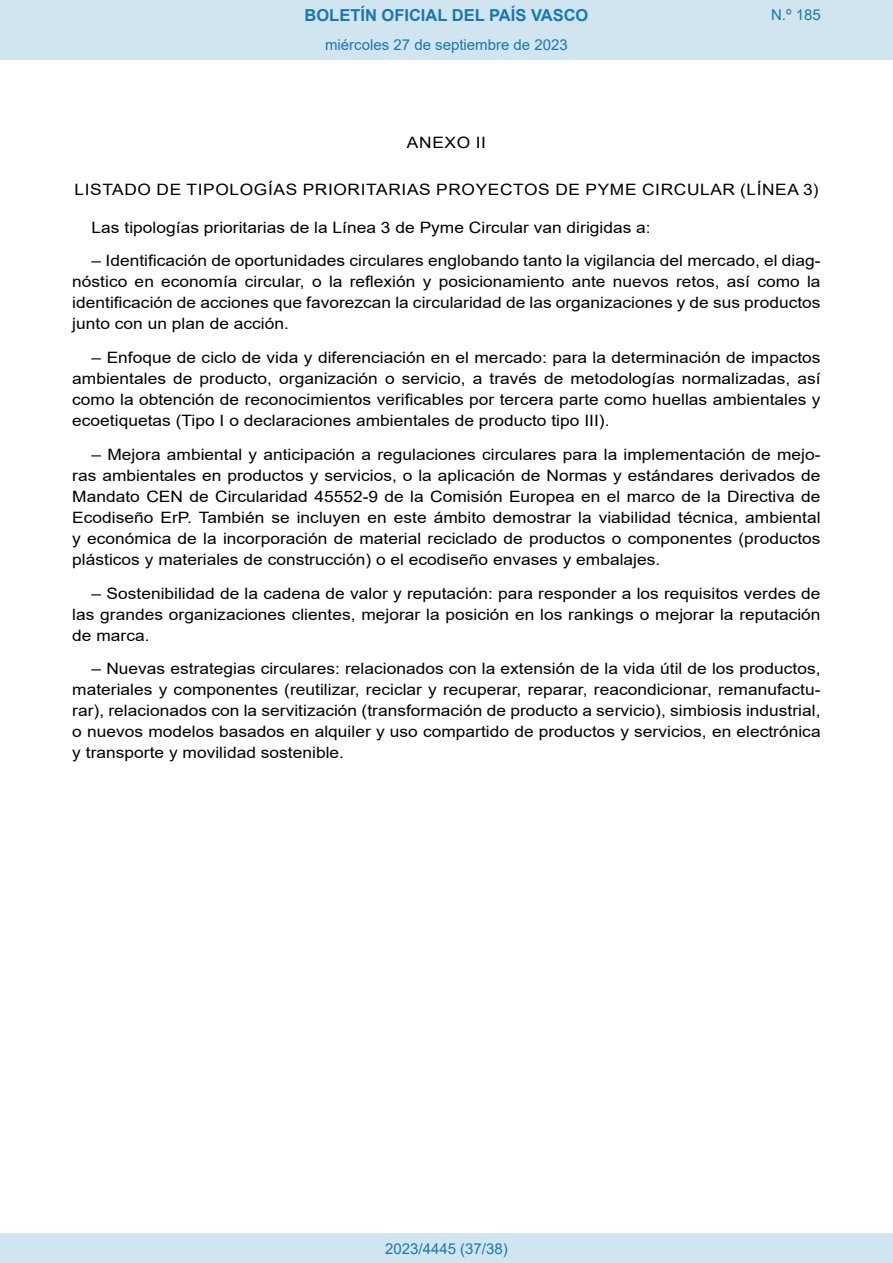
<style>
.page{position:relative;width:893px;height:1263px;background:#fff}
.page>*{position:absolute;margin:0;border:0;box-sizing:border-box;transform-origin:0 0}
.t1{font:700 16.5px "Arial";color:#1879ad}
.BOPVDetalle{font:15.6px/21px "Arial";color:#000;text-align:justify;scale:1.11 1}
.BOPVClave{font:15.6px "Arial";letter-spacing:.035em;color:#000;scale:1.11 1}
.Paginacion_Centro{font:15px "Arial";color:#1879ad}
</style>
<div class="page">
<div style="left:0;top:0;width:893px;height:60px;background:#d0e5f0"></div>
<div style="left:0;top:1233px;width:893px;height:30px;background:#d0e5f0"></div>
<p class="t1" style="left:305px;top:3px;width:285px">BOLETÍN OFICIAL DEL PAÍS VASCO</p>
<p class="Paginacion_Centro" style="left:325px;top:35px;width:244px">miércoles 27 de septiembre de 2023</p>
<p class="Paginacion_Centro" style="left:771px;top:5px;width:51px">N.º 185</p>
<p class="BOPVClave" style="left:407px;top:132px;width:73px">ANEXO II</p>
<p class="BOPVClave" style="left:74px;top:178px;width:672px">LISTADO DE TIPOLOGÍAS PRIORITARIAS PROYECTOS DE PYME CIRCULAR (LÍNEA 3)</p>
<p class="BOPVDetalle" style="left:92px;top:217px;width:505px">Las tipologías prioritarias de la Línea 3 de Pyme Circular van dirigidas a:</p>
<p class="BOPVDetalle" style="left:72px;top:250px;width:676px;text-indent:19px">– Identificación de oportunidades circulares englobando tanto la vigilancia del mercado, el diag&shy;nóstico en economía circular, o la reflexión y posicionamiento ante nuevos retos, así como la identificación de acciones que favorezcan la circularidad de las organizaciones y de sus productos junto con un plan de acción.</p>
<p class="BOPVDetalle" style="left:72px;top:347px;width:676px;text-indent:19px">– Enfoque de ciclo de vida y diferenciación en el mercado: para la determinación de impactos ambientales de producto, organización o servicio, a través de metodologías normalizadas, así como la obtención de reconocimientos verificables por tercera parte como huellas ambientales y ecoetiquetas (Tipo I o declaraciones ambientales de producto tipo III).</p>
<p class="BOPVDetalle" style="left:72px;top:444px;width:676px;text-indent:19px">– Mejora ambiental y anticipación a regulaciones circulares para la implementación de mejo&shy;ras ambientales en productos y servicios, o la aplicación de Normas y estándares derivados de Mandato CEN de Circularidad 45552-9 de la Comisión Europea en el marco de la Directiva de Ecodiseño ErP. También se incluyen en este ámbito demostrar la viabilidad técnica, ambiental y económica de la incorporación de material reciclado de productos o componentes (productos plásticos y materiales de construcción) o el ecodiseño envases y embalajes.</p>
<p class="BOPVDetalle" style="left:72px;top:583px;width:676px;text-indent:19px">– Sostenibilidad de la cadena de valor y reputación: para responder a los requisitos verdes de las grandes organizaciones clientes, mejorar la posición en los rankings o mejorar la reputación de marca.</p>
<p class="BOPVDetalle" style="left:72px;top:658px;width:676px;text-indent:19px">– Nuevas estrategias circulares: relacionados con la extensión de la vida útil de los productos, materiales y componentes (reutilizar, reciclar y recuperar, reparar, reacondicionar, remanufactu&shy;rar), relacionados con la servitización (transformación de producto a servicio), simbiosis industrial, o nuevos modelos basados en alquiler y uso compartido de productos y servicios, en electrónica y transporte y movilidad sostenible.</p>
<p class="Paginacion_Centro" style="left:385px;top:1238px;width:124px">2023/4445 (37/38)</p>
</div>
